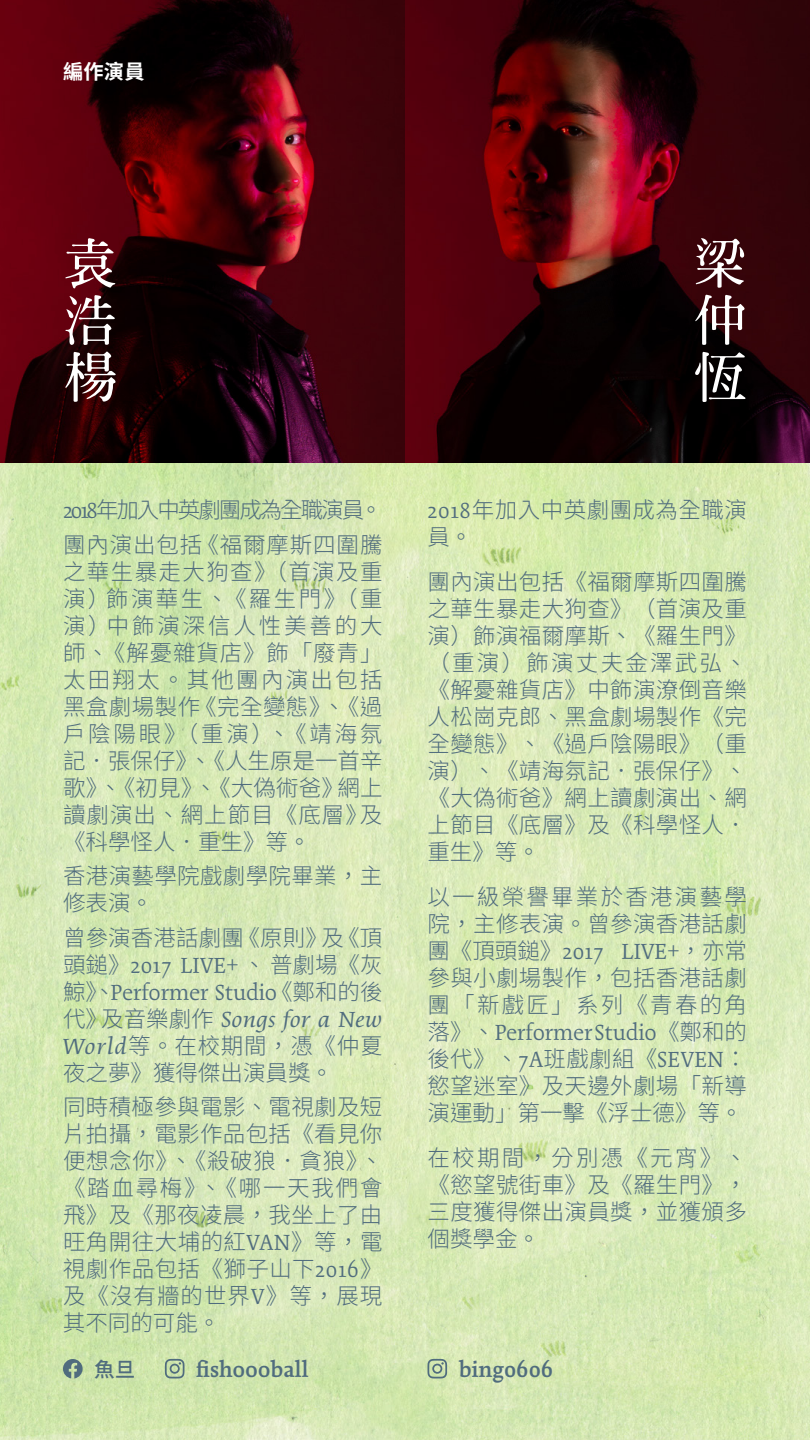
<style>
.page{position:relative;width:810px;height:1440px;background:#fff}
.page>*{position:absolute;margin:0;border:0;box-sizing:border-box;transform-origin:0 0}
.t1{font:700 54px/56.7px "Han Wang Ming";color:#fff;text-align:justify}
.t2{font:24.75px "Cartier Book Std";letter-spacing:.005em;color:#506c7e}
.t3{font:500 24.75px "Cartier Book Std";letter-spacing:.005em;color:#506c7e}
.t4{font:300 22.5px/27px "Noto Sans CJ Ktc";letter-spacing:.015em;color:#506c7e;text-align:justify}
.t5{font:300 22.5px/34.5px "Noto Sans CJ Ktc";letter-spacing:-.09em;color:#506c7e}
.t6{font:500 20.62px "Noto Sans CJ Ktc";color:#506c7e}
.t7{font:700 20.25px "Noto Sans CJ Ktc";color:#fff}
.s1{font-family:"Cartier Book Std";font-weight:400;font-size:24.75px}
.s2{font-family:"Cartier Book Std";font-weight:400;font-style:italic;font-size:24.75px}
.s3{font-family:"Noto Sans CJ Ktc";font-weight:300;font-size:22.5px}
</style>
<div class="page">
<img style="left:0;top:463px;width:810px;height:977px">
<img style="left:0;top:0;width:810px;height:463px">
<svg style="left:63px;top:1359px;width:20px;height:19px"></svg>
<svg style="left:165px;top:1359px;width:19px;height:19px"></svg>
<svg style="left:427px;top:1359px;width:20px;height:19px"></svg>
<p class="t7" style="left:63px;top:60px;width:83px">編作演員</p>
<h1 class="t1" style="left:63px;top:235px;width:54px">袁浩楊</h1>
<p class="t5" style="left:63px;top:493px;width:321px"><span class="s1">2018</span>年加入中英劇團成為全職演員。團內演出包括《福爾摩斯四圍騰</p>
<p class="t4" style="left:63px;top:558px;width:321px">之華生暴走大狗查》（首演及重演）飾演華生、《羅生門》（重演）中飾演深信人性美善的大師、《解憂雜貨店》飾「廢青」太田翔太。其他團內演出包括黑盒劇場製作《完全變態》、《過戶陰陽眼》（重演）、《靖海氛記．張保仔》、《人生原是一首辛歌》、《初見》、《大偽術爸》網上讀劇演出、網上節目《底層》及《科學怪人．重生》等。</p>
<p class="t4" style="left:63px;top:863px;width:321px">香港演藝學院戲劇學院畢業，主修表演。</p>
<p class="t4" style="left:63px;top:924px;width:321px">曾參演香港話劇團《原則》及《頂頭鎚》<span class="s1">2017 LIVE</span>+ 、普劇場《灰</p>
<p class="t4" style="left:63px;top:978px;width:321px">鯨》、<span class="s1">Performer Studio</span>《鄭和的後代》及音樂劇作 <span class="s2">Songs for a New</span></p>
<p class="t4" style="left:63px;top:1032px;width:321px"><span class="s2">World</span>等。在校期間，憑《仲夏夜之夢》獲得傑出演員獎。</p>
<p class="t4" style="left:63px;top:1094px;width:321px">同時積極參與電影、電視劇及短片拍攝，電影作品包括《看見你便想念你》、《殺破狼．貪狼》、《踏血尋梅》、《哪一天我們會飛》及《那夜凌晨，我坐上了由旺角開往大埔的紅<span class="s1">VAN</span>》等，電視劇作品包括《獅子山下<span class="s1">2016</span>》及《沒有牆的世界<span class="s1">V</span>》等，展現其不同的可能。</p>
<h1 class="t1" style="left:693px;top:234px;width:55px;line-height:57px">梁仲恆</h1>
<p class="t4" style="left:427px;top:497px;width:321px"><span class="s1">2018</span>年加入中英劇團成為全職演員。</p>
<p class="t4" style="left:427px;top:569px;width:321px">團內演出包括《福爾摩斯四圍騰之華生暴走大狗查》（首演及重演）飾演福爾摩斯、《羅生門》（重演）飾演丈夫金澤武弘、《解憂雜貨店》中飾演潦倒音樂人松崗克郎、黑盒劇場製作《完全變態》、《過戶陰陽眼》（重演）、《靖海氛記．張保仔》、《大偽術爸》網上讀劇演出、網上節目《底層》及《科學怪人．重生》等。</p>
<p class="t4" style="left:427px;top:884px;width:321px">以一級榮譽畢業於香港演藝學院，主修表演。曾參演香港話劇團《頂頭鎚》<span class="s1">2017 LIVE</span>+，亦常參與小劇場製作，包括香港話劇團「新戲匠」系列《青春的角</p>
<p class="t2" style="left:428px;top:1019px;width:321px"><span class="s3">落》、</span>Performer Studio<span class="s3">《鄭和的</span></p>
<p class="t4" style="left:428px;top:1046px;width:321px">後代》、<span class="s1">7A</span>班戲劇組《<span class="s1">SEVEN</span>：慾望迷室》及天邊外劇場「新導演運動」第一擊《浮士德》等。</p>
<p class="t4" style="left:428px;top:1145px;width:321px">在校期間，分別憑《元宵》、《慾望號街車》及《羅生門》，三度獲得傑出演員獎，並獲頒多個獎學金。</p>
<p class="t6" style="left:94px;top:1358px;width:43px">魚旦</p>
<p class="t3" style="left:196px;top:1356px;width:114px">fishoooball</p>
<p class="t3" style="left:459px;top:1356px;width:96px">bing0606</p>
</div>
